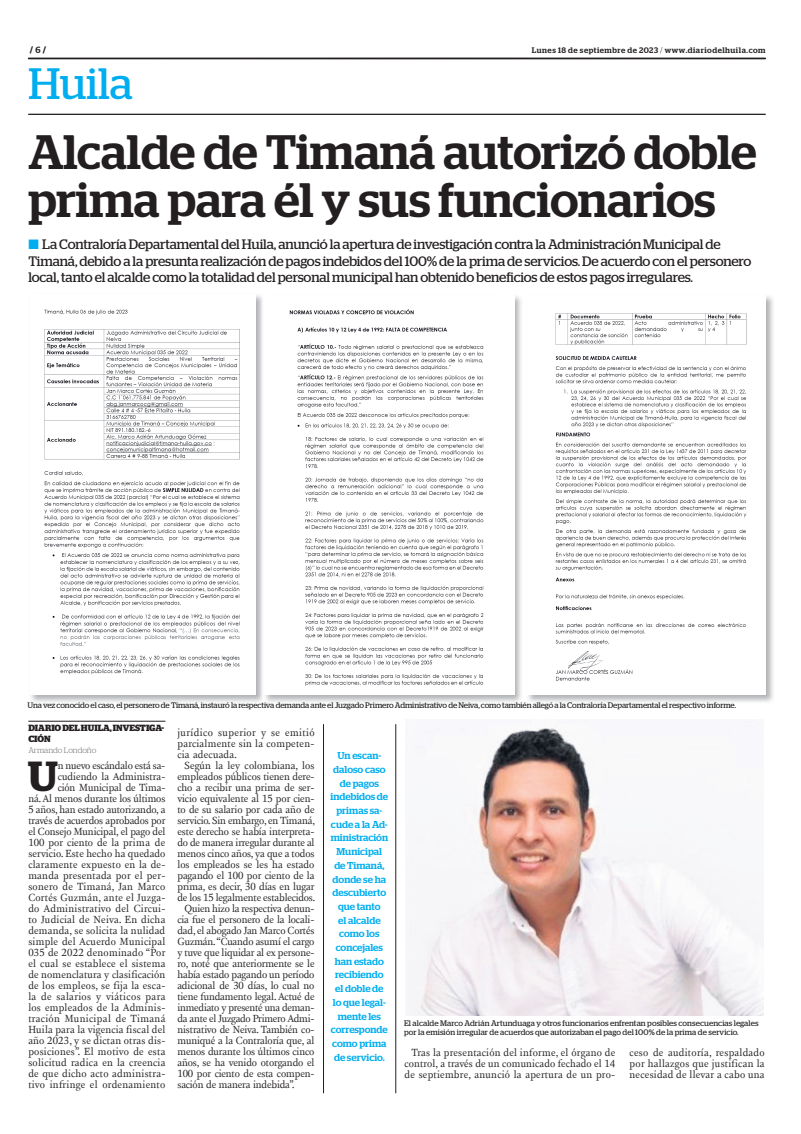
<style>
.page{position:relative;width:801px;height:1134px;background:#fff}
.page>*{position:absolute;margin:0;border:0;box-sizing:border-box;transform-origin:0 0}
.t1{font:500 48.3px/48.3px "Stag";color:#231f20}
.t2{font:43.9px "Stag";color:#00aeef}
.t3{font:600 42px "Stag";color:#231f20}
.t4{font:13.7px/16.5px "Stag";letter-spacing:-.01em;color:#231f20}
.t5{font:10.6px/11px "New Fournier BP";letter-spacing:-.005em;color:#231f20;text-align:justify}
.t6{font:10.6px/11px "New Fournier BP";letter-spacing:.015em;color:#231f20;text-align:right}
.t7{font:500 10px/13.7px "Stag";letter-spacing:-.005em;color:#00aeef;text-align:center}
.t8{font:700 9px/11px "Stag";color:#231f20}
.t9{font:8px "Stag";letter-spacing:-.01em;color:#231f20}
.t10{font:8px/9px "Stag";letter-spacing:.01em;color:#231f20}
.t11{font:500 8px "Stag";letter-spacing:.06em;color:#231f20}
.t12{font:300 8px "Stag";letter-spacing:-.005em;color:#6c6d70}
.s1{font-weight:500}
.s2{font-weight:300}
.s3{color:#00aeef}
</style>
<div class="page">
<svg style="left:28px;top:58px;width:737px;height:1px"></svg>
<hr style="left:28px;top:114px;width:737px;height:1px;background:#231f20">
<img style="left:31px;top:295px;width:231px;height:407px">
<img style="left:31px;top:295px;width:225px;height:400px">
<img style="left:265px;top:296px;width:256px;height:406px">
<img style="left:265px;top:296px;width:249px;height:399px">
<img style="left:528px;top:296px;width:245px;height:406px">
<img style="left:528px;top:296px;width:237px;height:399px">
<hr style="left:28px;top:721px;width:137px;height:1px;background:#231f20">
<img style="left:408px;top:728px;width:355px;height:288px">
<hr style="left:323px;top:724px;width:1px;height:369px;background:#231f20">
<hr style="left:395px;top:724px;width:1px;height:369px;background:#231f20">
<p class="t8" style="left:30px;top:45px;width:18px">/ <span class="s1">6</span> /</p>
<p class="t11" style="left:532px;top:45px;width:235px">Lunes 18 de septiembre de 2023 <span class="s2">/</span> www.diariodelhuila.com</p>
<h2 class="t2" style="left:28px;top:58px;width:106px">Huila</h2>
<h1 class="t1" style="left:28px;top:127px;width:730px">Alcalde de Timaná autorizó doble prima para él y sus funcionarios</h1>
<p class="t4" style="left:28px;top:236px;width:724px"><span class="s3">■</span> La Contraloría Departamental del Huila, anunció la apertura de investigación contra la Administración Municipal de<br>Timaná, debido a la presunta realización de pagos indebidos del 100% de la prima de servicios. De acuerdo con el personero local, tanto el alcalde como la totalidad del personal municipal han obtenido beneficios de estos pagos irregulares.</p>
<p class="t9" style="left:27px;top:701px;width:710px">Una vez conocido el caso, el personero de Timaná, instauró la respectiva demanda ante el Juzgado Primero Administrativo de Neiva, como también allegó a la Contraloría Departamental el respectivo informe.</p>
<p class="t8" style="left:28px;top:723px;width:137px">DIARIO DEL HUILA, INVESTIGA-<br>CIÓN</p>
<p class="t12" style="left:28px;top:746px;width:69px">Armando Londoño</p>
<h3 class="t3" style="left:28px;top:751px;width:32px">U</h3>
<p class="t6" style="left:28px;top:759px;width:139px">n nuevo escándalo está sa&shy;cudiendo la Administra-<br>ción Municipal de Tima-<br>ná. Al menos durante los últimos<br>5 años, han estado autorizando, a través de acuerdos aprobados por el Consejo Municipal, el pago del<br>100 por ciento de la prima de servicio. Este hecho ha quedado claramente expuesto en la de&shy;manda presentada por el per&shy;sonero de Timaná, Jan Marco<br>Cortés Guzmán, ante el Juzga&shy;do Administrativo del Circui&shy;to Judicial de Neiva. En dicha demanda, se solicita la nulidad simple del Acuerdo Municipal<br>035 de 2022 denominado “Por el cual se establece el sistema de nomenclatura y clasificación de los empleos, se fija la esca&shy;la de salarios y viáticos para los empleados de la Adminis&shy;tración Municipal de Timaná<br>Huila para la vigencia fiscal del año 2023, y se dictan otras dis&shy;posiciones”. El motivo de esta solicitud radica en la creencia de que dicho acto administra&shy;tivo infringe el ordenamiento</p>
<p class="t5" style="left:177px;top:726px;width:139px">jurídico superior y se emitió parcialmente sin la competen&shy;cia adecuada.</p>
<p class="t5" style="left:184px;top:760px;width:132px">Según la ley colombiana, los</p>
<p class="t5" style="left:177px;top:771px;width:139px">empleados públicos tienen dere-</p>
<p class="t5" style="left:177px;top:782px;width:139px">cho a recibir una prima de ser-</p>
<p class="t5" style="left:177px;top:793px;width:139px">vicio equivalente al 15 por cien-</p>
<p class="t5" style="left:177px;top:804px;width:139px">to de su salario por cada año de</p>
<p class="t5" style="left:177px;top:815px;width:139px">servicio. Sin embargo, en Timaná,</p>
<p class="t5" style="left:177px;top:826px;width:139px">este derecho se había interpreta-</p>
<p class="t5" style="left:177px;top:837px;width:139px">do de manera irregular durante al</p>
<p class="t5" style="left:177px;top:848px;width:139px">menos cinco años, ya que a todos</p>
<p class="t5" style="left:177px;top:859px;width:139px">los empleados se les ha estado</p>
<p class="t5" style="left:177px;top:870px;width:139px">pagando el 100 por ciento de la</p>
<p class="t5" style="left:177px;top:881px;width:139px">prima, es decir, 30 días en lugar</p>
<p class="t5" style="left:177px;top:892px;width:139px">de los 15 legalmente establecidos.</p>
<p class="t5" style="left:184px;top:903px;width:131px">Quien hizo la respectiva denun-</p>
<p class="t5" style="left:177px;top:914px;width:139px">cia fue el personero de la locali-</p>
<p class="t5" style="left:177px;top:925px;width:139px">dad, el abogado Jan Marco Cortés</p>
<p class="t5" style="left:177px;top:936px;width:139px">Guzmán. “Cuando asumí el cargo</p>
<p class="t5" style="left:177px;top:947px;width:139px">y tuve que liquidar al ex persone-</p>
<p class="t5" style="left:177px;top:958px;width:139px">ro, noté que anteriormente se le</p>
<p class="t5" style="left:177px;top:969px;width:139px">había estado pagando un período</p>
<p class="t5" style="left:177px;top:980px;width:139px">adicional de 30 días, lo cual no</p>
<p class="t5" style="left:177px;top:991px;width:139px">tiene fundamento legal. Actué de</p>
<p class="t5" style="left:177px;top:1002px;width:139px">inmediato y presenté una deman-</p>
<p class="t5" style="left:177px;top:1013px;width:139px">da ante el Juzgado Primero Admi-</p>
<p class="t5" style="left:177px;top:1024px;width:139px">nistrativo de Neiva. También co-</p>
<p class="t5" style="left:177px;top:1035px;width:139px">muniqué a la Contraloría que, al</p>
<p class="t5" style="left:177px;top:1046px;width:139px">menos durante los últimos cinco</p>
<p class="t5" style="left:177px;top:1057px;width:139px">años, se ha venido otorgando el</p>
<p class="t5" style="left:177px;top:1068px;width:139px">100 por ciento de esta compen-</p>
<p class="t5" style="left:177px;top:1079px;width:118px">sación de manera indebida”.</p>
<p class="t7" style="left:331px;top:749px;width:59px">Un escan&shy;daloso caso de pagos indebidos de primas sa&shy;cude a la Ad&shy;ministración<br>Municipal de Timaná, donde se ha descubierto que tanto<br>el alcalde como los concejales han estado recibiendo el doble de lo que legal&shy;mente les corresponde como prima de servicio.</p>
<p class="t10" style="left:404px;top:1018px;width:356px">El alcalde Marco Adrián Artunduaga y otros funcionarios enfrentan posibles consecuencias legales por la emisión irregular de acuerdos que autorizaban el pago del 100% de la prima de servicio.</p>
<p class="t5" style="left:404px;top:1047px;width:212px;text-indent:7px">Tras la presentación del informe, el órgano de control, a través de un comunicado fechado el 14 de septiembre, anunció la apertura de un pro-</p>
<p class="t5" style="left:629px;top:1047px;width:137px">ceso de auditoría, respaldado por hallazgos que justifican la necesidad de llevar a cabo una</p>
</div>
